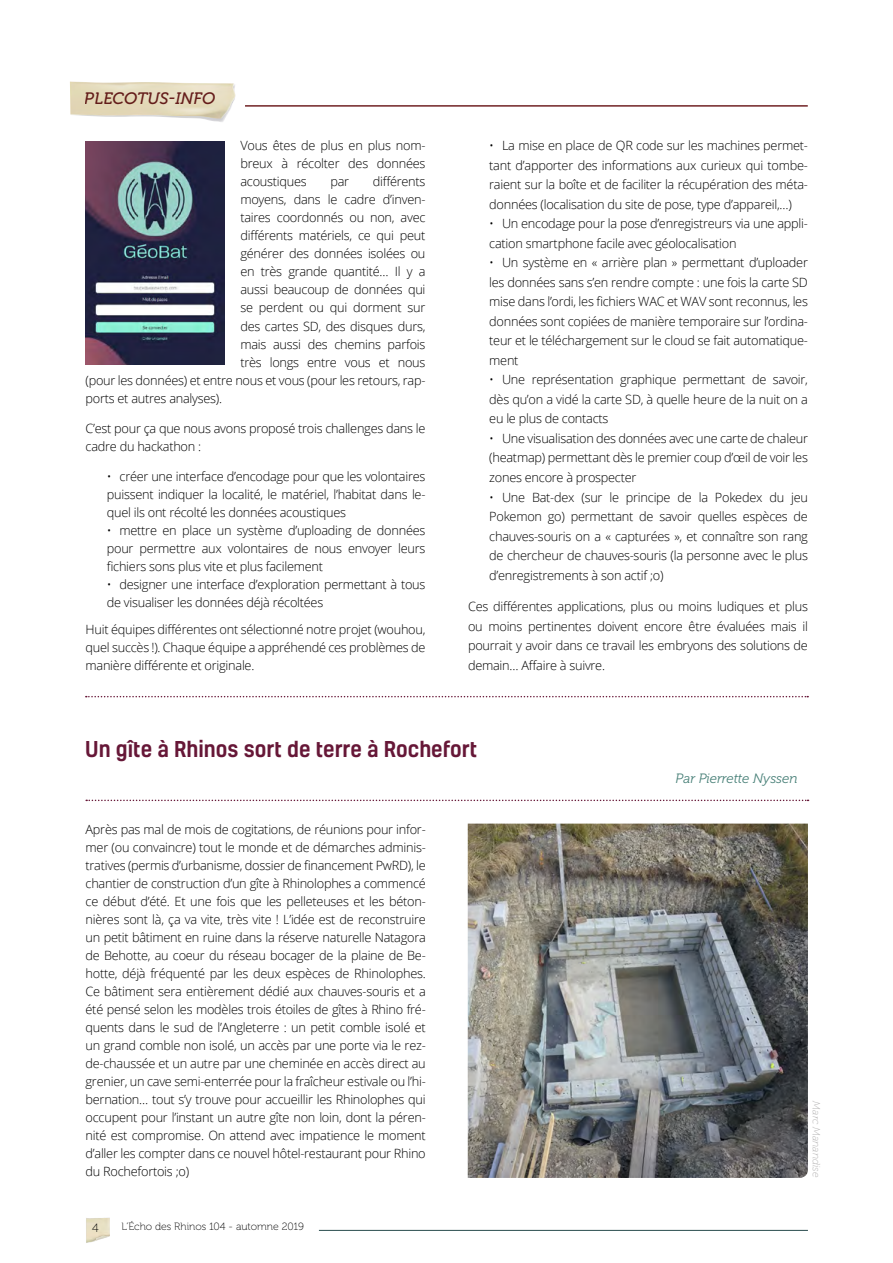
<style>
.page{position:relative;width:893px;height:1263px;background:#fff}
.page>*{position:absolute;margin:0;border:0;box-sizing:border-box;transform-origin:0 0}
.t1{font:500 21px "Kelson";color:#661737}
.t2{font:italic 16.5px "Museo 500";color:#702224}
.t3{font:italic 13.5px "Museo 300";color:#4a8179}
.t4{font:300 12.75px/18px "Open Sans";letter-spacing:-.02em;color:#000;text-align:justify}
.t5{font:12px "Museo 100";color:#000}
.t6{font:10.5px "Museo 100";color:#000}
.t7{font:italic 10.5px "Museo 100";color:#b3b2b2}
</style>
<div class="page">
<img style="left:86px;top:1218px;width:24px;height:25px">
<img style="left:94px;top:1235px;width:16px;height:6px">
<hr style="left:319px;top:1230px;width:489px;height:1px;background:#294b4e">
<img style="left:205px;top:119px;width:20px;height:3px">
<img style="left:70px;top:82px;width:166px;height:37px">
<hr style="left:245px;top:105px;width:563px;height:2px;background:#702224">
<svg style="left:86px;top:800px;width:722px;height:1px"></svg>
<img style="left:468px;top:824px;width:340px;height:354px">
<svg style="left:86px;top:696px;width:722px;height:1px"></svg>
<img style="left:85px;top:141px;width:140px;height:223px">
<p class="t2" style="left:85px;top:89px;width:132px">PLECOTUS-INFO</p>
<p class="t4" style="left:240px;top:136px;width:187px">Vous êtes de plus en plus nom&shy;breux à récolter des données acoustiques</p>
<p class="t4" style="left:330px;top:172px;width:20px">par</p>
<p class="t4" style="left:373px;top:172px;width:54px">différents</p>
<p class="t4" style="left:240px;top:190px;width:187px">moyens, dans le cadre d’inven-</p>
<p class="t4" style="left:240px;top:208px;width:187px">taires coordonnés ou non, avec</p>
<p class="t4" style="left:240px;top:226px;width:187px">différents matériels, ce qui peut</p>
<p class="t4" style="left:240px;top:244px;width:187px">générer des données isolées ou</p>
<p class="t4" style="left:240px;top:262px;width:187px">en très grande quantité… Il y a</p>
<p class="t4" style="left:240px;top:280px;width:187px">aussi beaucoup de données qui</p>
<p class="t4" style="left:240px;top:298px;width:187px">se perdent ou qui dorment sur</p>
<p class="t4" style="left:240px;top:317px;width:187px">des cartes SD, des disques durs,</p>
<p class="t4" style="left:240px;top:335px;width:187px">mais aussi des chemins parfois</p>
<p class="t4" style="left:240px;top:353px;width:187px">très longs entre vous et nous</p>
<p class="t4" style="left:86px;top:371px;width:341px">(pour les données) et entre nous et vous (pour les retours, rap-</p>
<p class="t4" style="left:86px;top:389px;width:138px">ports et autres analyses).</p>
<p class="t4" style="left:86px;top:419px;width:341px">C’est pour ça que nous avons proposé trois challenges dans le cadre du hackathon :</p>
<p class="t4" style="left:107px;top:467px;width:320px">• créer une interface d’encodage pour que les volontaires puissent indiquer la localité, le matériel, l’habitat dans le&shy;quel ils ont récolté les données acoustiques</p>
<p class="t4" style="left:107px;top:521px;width:320px">• mettre en place un système d’uploading de données pour permettre aux volontaires de nous envoyer leurs fichiers sons plus vite et plus facilement</p>
<p class="t4" style="left:107px;top:575px;width:320px">• designer une interface d’exploration permettant à tous de visualiser les données déjà récoltées</p>
<p class="t4" style="left:86px;top:620px;width:341px">Huit équipes différentes ont sélectionné notre projet (wouhou, quel succès !). Chaque équipe a appréhendé ces problèmes de manière différente et originale.</p>
<p class="t4" style="left:489px;top:135px;width:320px;line-height:19.5px">• La mise en place de QR code sur les machines permet&shy;tant d’apporter des informations aux curieux qui tombe&shy;raient sur la boîte et de faciliter la récupération des méta&shy;données (localisation du site de pose, type d’appareil,…)</p>
<p class="t4" style="left:489px;top:213px;width:320px;line-height:19.5px">• Un encodage pour la pose d’enregistreurs via une appli&shy;cation smartphone facile avec géolocalisation</p>
<p class="t4" style="left:489px;top:252px;width:320px;line-height:19.5px">• Un système en « arrière plan » permettant d’uploader les données sans s’en rendre compte : une fois la carte SD mise dans l’ordi, les fichiers WAC et WAV sont reconnus, les données sont copiées de manière temporaire sur l’ordina&shy;teur et le téléchargement sur le cloud se fait automatique&shy;ment</p>
<p class="t4" style="left:489px;top:370px;width:320px;line-height:19.5px">• Une représentation graphique permettant de savoir, dès qu’on a vidé la carte SD, à quelle heure de la nuit on a eu le plus de contacts</p>
<p class="t4" style="left:489px;top:428px;width:320px;line-height:19.5px">• Une visualisation des données avec une carte de chaleur (heatmap) permettant dès le premier coup d’œil de voir les zones encore à prospecter</p>
<p class="t4" style="left:489px;top:487px;width:320px;line-height:19.5px">• Une Bat-dex (sur le principe de la Pokedex du jeu Pokemon go) permettant de savoir quelles espèces de chauves-souris on a « capturées », et connaître son rang de chercheur de chauves-souris (la personne avec le plus d’enregistrements à son actif ;o)</p>
<p class="t4" style="left:468px;top:596px;width:341px;line-height:19.5px">Ces différentes applications, plus ou moins ludiques et plus ou moins pertinentes doivent encore être évaluées mais il pourrait y avoir dans ce travail les embryons des solutions de demain… Affaire à suivre.</p>
<h1 class="t1" style="left:85px;top:734px;width:394px">Un gîte à Rhinos sort de terre à Rochefort</h1>
<p class="t4" style="left:86px;top:820px;width:342px">Après pas mal de mois de cogitations, de réunions pour infor&shy;mer (ou convaincre) tout le monde et de démarches adminis&shy;tratives (permis d’urbanisme, dossier de financement PwRD), le chantier de construction d’un gîte à Rhinolophes a commencé ce début d’été. Et une fois que les pelleteuses et les béton&shy;nières sont là, ça va vite, très vite ! L’idée est de reconstruire un petit bâtiment en ruine dans la réserve naturelle Natagora de Behotte, au coeur du réseau bocager de la plaine de Be&shy;hotte, déjà fréquenté par les deux espèces de Rhinolophes.<br>Ce bâtiment sera entièrement dédié aux chauves-souris et a été pensé selon les modèles trois étoiles de gîtes à Rhino fré&shy;quents dans le sud de l’Angleterre : un petit comble isolé et un grand comble non isolé, un accès par une porte via le rez&shy;de-chaussée et un autre par une cheminée en accès direct au grenier, un cave semi-enterrée pour la fraîcheur estivale ou l’hi&shy;bernation… tout s’y trouve pour accueillir les Rhinolophes qui occupent pour l’instant un autre gîte non loin, dont la péren&shy;nité est compromise. On attend avec impatience le moment d’aller les compter dans ce nouvel hôtel-restaurant pour Rhino du Rochefortois ;o)</p>
<p class="t5" style="left:92px;top:1221px;width:8px">4</p>
<p class="t6" style="left:122px;top:1221px;width:184px">L’Écho des Rhinos 104 - automne 2019</p>
<p class="t3" style="left:676px;top:771px;width:124px">Par Pierrette Nyssen</p>
<p class="t7" style="left:822px;top:1101px;width:77px;rotate:90deg">Marc Manandise</p>
</div>
